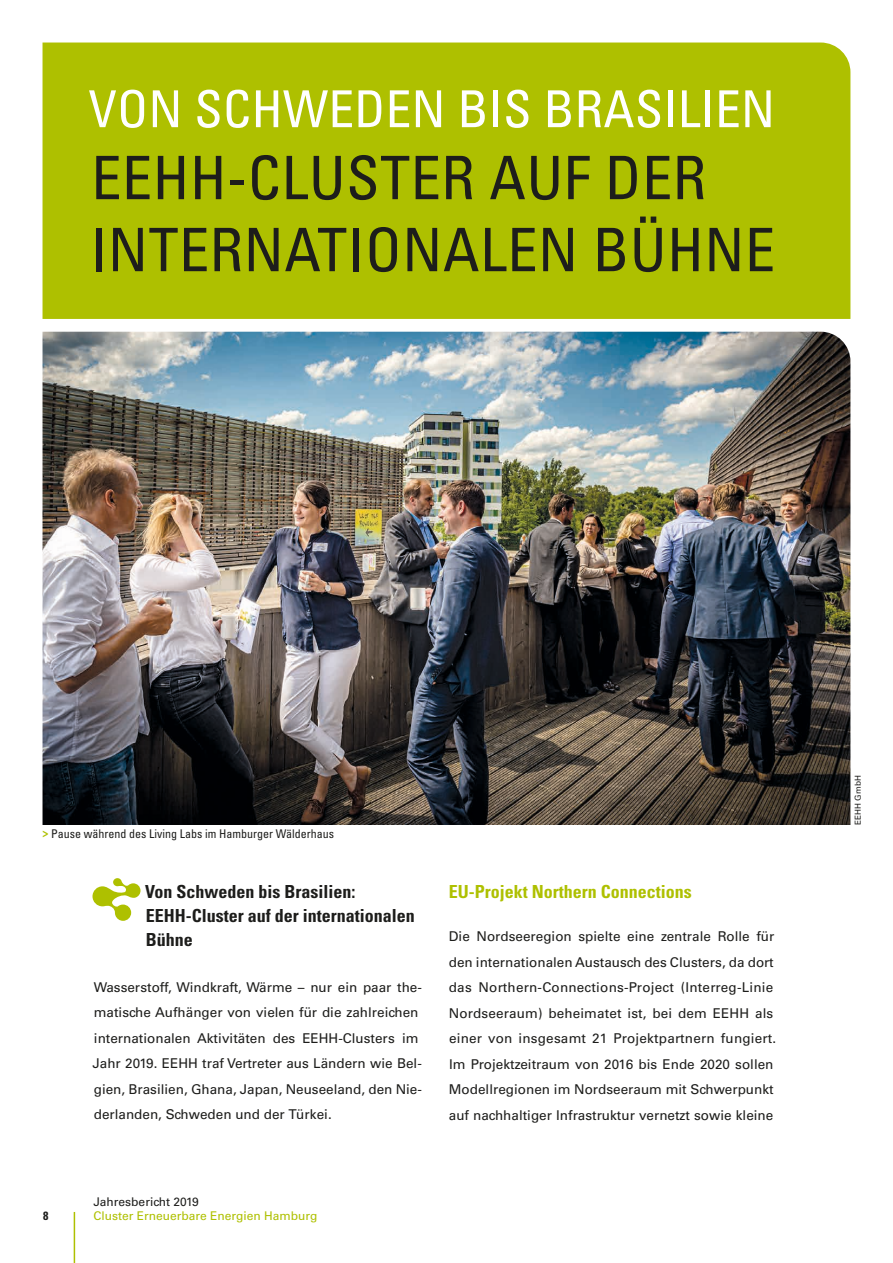
<style>
.page{position:relative;width:893px;height:1263px;background:#fff}
.page>*{position:absolute;margin:0;border:0;box-sizing:border-box;transform-origin:0 0}
.t1{font:condensed 60px/72px "Univers LT Std";letter-spacing:.01em;color:#1d1d1b}
.t2{font:condensed 51px "Univers LT Std";letter-spacing:.005em;color:#fff}
.t3{font:700 condensed 18px/24px "Univers LT Std";color:#1d1d1b}
.t4{font:700 condensed 18px "Univers LT Std";color:#aec000}
.t5{font:13.5px/25.5px "Univers LT Std";color:#1d1d1b}
.t6{font:condensed 12px "Univers LT Std";color:#1d1d1b}
.t7{font:12px "Univers LT Std";color:#aec000}
.t8{font:12px "Univers LT Std";color:#1d1d1b}
.t9{font:700 condensed 12px "Univers LT Std";color:#1d1d1b}
.t10{font:8.25px "Univers LT Std";color:#1d1d1b}
.s1{font-weight:700;color:#aec000}
</style>
<div class="page">
<hr style="left:74px;top:1212px;width:1px;height:51px;background:#aec000">
<div style="left:43px;top:43px;width:807px;height:276px;background:#aec000"></div>
<img style="left:43px;top:332px;width:807px;height:493px">
<svg style="left:92px;top:878px;width:49px;height:43px"></svg>
<h2 class="t2" style="left:88px;top:77px;width:688px">VON SCHWEDEN BIS BRASILIEN</h2>
<h1 class="t1" style="left:91px;top:141px;width:686px">EEHH-CLUSTER AUF DER<br>INTERNATIONALEN BÜHNE</h1>
<p class="t6" style="left:43px;top:826px;width:293px"><span class="s1">&gt;</span> Pause während des Living Labs im Hamburger Wälderhaus</p>
<h3 class="t3" style="left:145px;top:879px;width:271px">Von Schweden bis Brasilien:<br>EEHH-Cluster auf der internationalen<br>Bühne</h3>
<p class="t5" style="left:93px;top:974px;width:331px">Wasserstoff, Windkraft, Wärme – nur ein paar the&shy;matische Aufhänger von vielen für die zahlreichen internationalen Aktivitäten des EEHH-Clusters im Jahr 2019. EEHH traf Vertreter aus Ländern wie Bel&shy;gien, Brasilien, Ghana, Japan, Neuseeland, den Nie&shy;derlanden, Schweden und der Türkei.</p>
<h3 class="t4" style="left:449px;top:881px;width:244px">EU-Projekt Northern Connections</h3>
<p class="t5" style="left:449px;top:923px;width:329px">Die Nordseeregion spielte eine zentrale Rolle für den internationalen Austausch des Clusters, da dort das Northern-Connections-Project (Interreg-Linie Nordseeraum) beheimatet ist, bei dem EEHH als einer von insgesamt 21 Projektpartnern fungiert.<br>Im Projektzeitraum von 2016 bis Ende 2020 sollen Modellregionen im Nordseeraum mit Schwerpunkt auf nachhaltiger Infrastruktur vernetzt sowie kleine</p>
<p class="t8" style="left:94px;top:1195px;width:107px">Jahresbericht 2019</p>
<p class="t9" style="left:43px;top:1209px;width:7px">8</p>
<p class="t7" style="left:94px;top:1209px;width:226px">Cluster Erneuerbare Energien Hamburg</p>
<p class="t10" style="left:853px;top:825px;width:51px;rotate:-90deg">EEHH GmbH</p>
</div>
